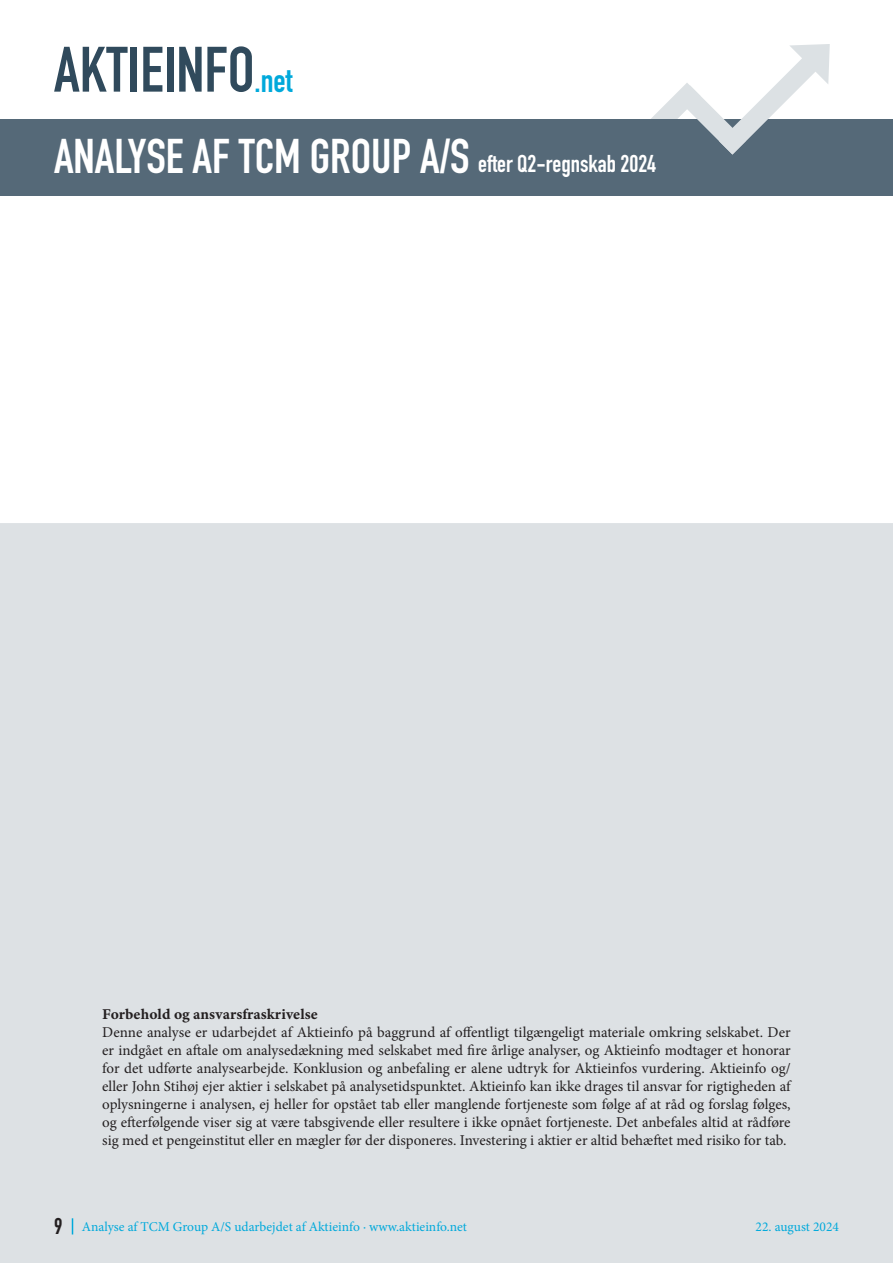
<style>
.page{position:relative;width:893px;height:1263px;background:#fff}
.page>*{position:absolute;margin:0;border:0;box-sizing:border-box;transform-origin:0 0}
.t1{font:700 63px "DIN Condensed";color:#304a5c}
.t2{font:700 48px "DIN Condensed";color:#fff}
.t3{font:700 24px "DIN Condensed";color:#fff}
.t4{font:700 22.5px "DIN Condensed";color:#231f20}
.t5{font:15px/18px "Minion Pro";color:#231f20;text-align:justify}
.t6{font:15px "Minion Variable Concept";letter-spacing:.005em;color:#231f20}
.t7{font:13.5px "Minion Pro";color:#00a9db}
.s1{font-size:33px;color:#00a9db}
</style>
<div class="page">
<div style="left:0;top:523px;width:893px;height:740px;background:#dde1e4"></div>
<div style="left:0;top:119px;width:893px;height:77px;background:#556978"></div>
<svg style="left:651px;top:44px;width:179px;height:111px"></svg>
<svg style="left:72px;top:1218px;width:1px;height:16px"></svg>
<p class="t1" style="left:54px;top:27px;width:240px">AKTIEINFO<span class="s1">.net</span></p>
<p class="t2" style="left:54px;top:124px;width:417px">ANALYSE AF TCM GROUP A/S</p>
<p class="t3" style="left:478px;top:148px;width:180px">efter Q2-regnskab 2024</p>
<p class="t6" style="left:102px;top:1003px;width:217px">Forbehold og ansvarsfraskrivelse</p>
<p class="t5" style="left:102px;top:1023px;width:690px">Denne analyse er udarbejdet af Aktieinfo på baggrund af offentligt tilgængeligt materiale omkring selskabet. Der er indgået en aftale om analysedækning med selskabet med fire årlige analyser, og Aktieinfo modtager et honorar for det udførte analysearbejde. Konklusion og anbefaling er alene udtryk for Aktieinfos vurdering. Aktieinfo og/ eller John Stihøj ejer aktier i selskabet på analysetidspunktet. Aktieinfo kan ikke drages til ansvar for rigtigheden af oplysningerne i analysen, ej heller for opstået tab eller manglende fortjeneste som følge af at råd og forslag følges, og efterfølgende viser sig at være tabsgivende eller resultere i ikke opnået fortjeneste. Det anbefales altid at rådføre sig med et pengeinstitut eller en mægler før der disponeres. Investering i aktier er altid behæftet med risiko for tab.</p>
<p class="t4" style="left:54px;top:1211px;width:10px">9</p>
<p class="t7" style="left:82px;top:1218px;width:387px">Analyse af TCM Group A/S udarbejdet af Aktieinfo ∙ www.aktieinfo.net</p>
<p class="t7" style="left:756px;top:1218px;width:85px">22. august 2024</p>
</div>
